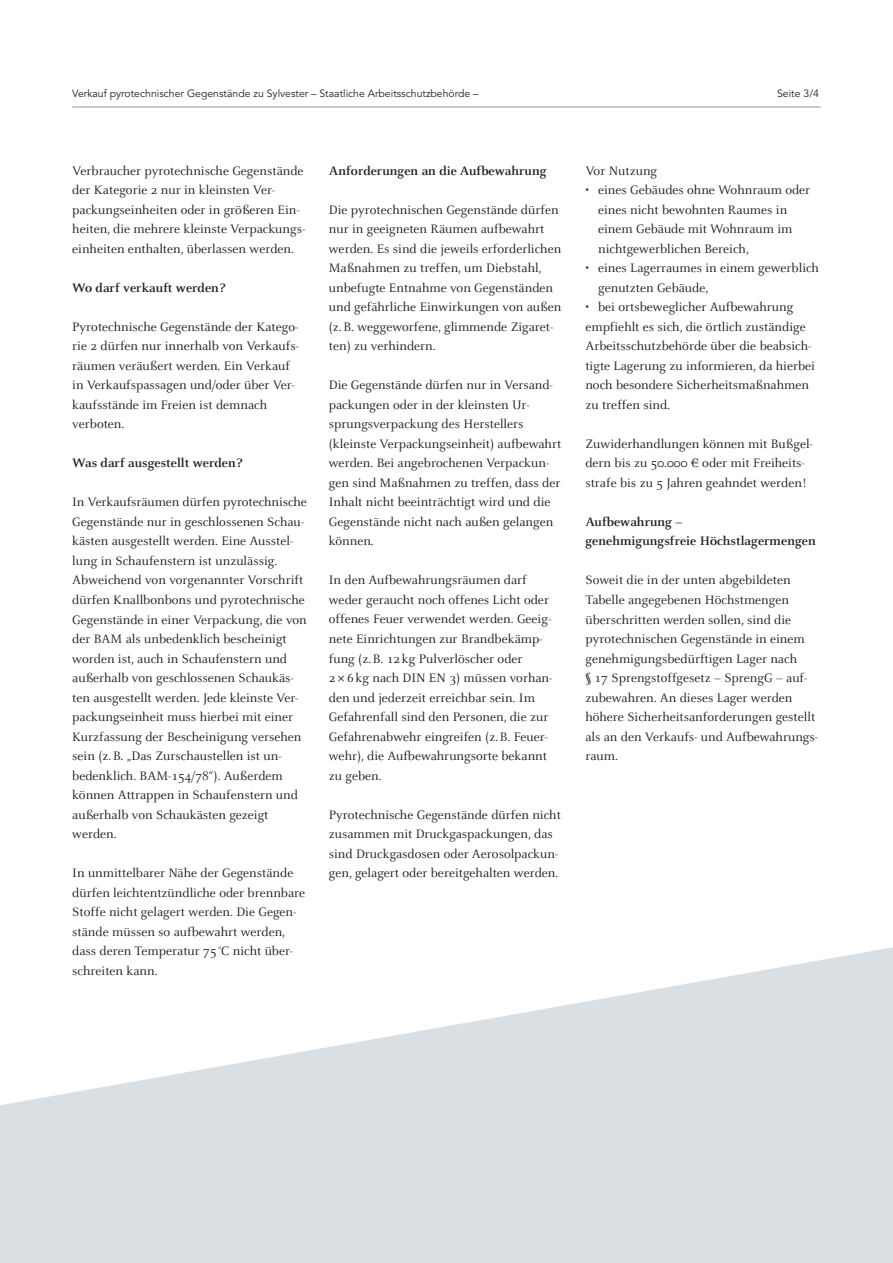
<style>
.page{position:relative;width:893px;height:1263px;background:#fff}
.page>*{position:absolute;margin:0;border:0;box-sizing:border-box;transform-origin:0 0}
.t1{font:13.5px/19.5px "Celeste";color:#231f20}
.t2{font:700 13.5px/19.5px "Celeste";color:#231f20}
.t3{font:10.5px "Avenir LT Std";color:#231f20}
.s1{font-family:"Palatino LT Std"}
.s2{color:#002d66}
</style>
<div class="page">
<hr style="left:72px;top:107px;width:749px;height:1px;background:#939598">
<svg style="left:0;top:947px;width:893px;height:316px;fill:#dadfe4"></svg>
<p class="t3" style="left:72px;top:89px;width:408px">Verkauf pyrotechnischer Gegenstände zu Sylvester – Staatliche Arbeitsschutzbehörde –</p>
<p class="t3" style="left:777px;top:89px;width:44px">Seite 3/4</p>
<p class="t1" style="left:72px;top:161px;width:234px">Verbraucher pyrotechnische Gegenstände der Kategorie 2 nur in kleinsten Ver&shy;packungseinheiten oder in größeren Ein&shy;heiten, die mehrere kleinste Verpackungs&shy;einheiten enthalten, überlassen werden.</p>
<p class="t2" style="left:72px;top:278px;width:155px">Wo darf verkauft werden?</p>
<p class="t1" style="left:72px;top:317px;width:228px">Pyrotechnische Gegenstände der Katego&shy;rie 2 dürfen nur innerhalb von Verkaufs&shy;räumen veräußert werden. Ein Verkauf in Verkaufspassagen und/oder über Ver&shy;kaufsstände im Freien ist demnach verboten.</p>
<p class="t2" style="left:72px;top:453px;width:172px">Was darf ausgestellt werden?</p>
<p class="t1" style="left:72px;top:492px;width:236px">In Verkaufsräumen dürfen pyrotechnische Gegenstände nur in geschlossenen Schau&shy;kästen ausgestellt werden. Eine Ausstel&shy;lung in Schaufenstern ist unzulässig.<br>Abweichend von vorgenannter Vorschrift dürfen Knallbonbons und pyrotechnische Gegenstände in einer Verpackung, die von der BAM als unbedenklich bescheinigt worden ist, auch in Schaufenstern und außerhalb von geschlossenen Schaukäs&shy;ten ausgestellt werden. Jede kleinste Ver&shy;packungseinheit muss hierbei mit einer Kurzfassung der Bescheinigung versehen sein (z.B. „Das Zurschaustellen ist un&shy;bedenklich. BAM-154/78“). Außerdem können Attrappen in Schaufenstern und außerhalb von Schaukästen gezeigt werden.</p>
<p class="t1" style="left:72px;top:863px;width:234px">In unmittelbarer Nähe der Gegenstände dürfen leichtentzündliche oder brennbare Stoffe nicht gelagert werden. Die Gegen&shy;stände müssen so aufbewahrt werden, dass deren Temperatur 75 °C nicht über&shy;schreiten kann.</p>
<p class="t2" style="left:329px;top:161px;width:219px">Anforderungen an die Aufbewahrung</p>
<p class="t1" style="left:329px;top:200px;width:234px">Die pyrotechnischen Gegenstände dürfen nur in geeigneten Räumen aufbewahrt werden. Es sind die jeweils erforderlichen Maßnahmen zu treffen, um Diebstahl, unbefugte Entnahme von Gegenständen und gefährliche Einwirkungen von außen (z.B. weggeworfene, glimmende Zigaret&shy;ten) zu verhindern.</p>
<p class="t1" style="left:329px;top:375px;width:234px">Die Gegenstände dürfen nur in Versand&shy;packungen oder in der kleinsten Ur&shy;sprungsverpackung des Herstellers (kleinste Verpackungseinheit) aufbewahrt werden. Bei angebrochenen Verpackun&shy;gen sind Maßnahmen zu treffen, dass der Inhalt nicht beeinträchtigt wird und die Gegenstände nicht nach außen gelangen können.</p>
<p class="t1" style="left:329px;top:570px;width:225px">In den Aufbewahrungsräumen darf weder geraucht noch offenes Licht oder offenes Feuer verwendet werden. Geeig&shy;nete Einrichtungen zur Brandbekämp&shy;fung (z.B. 12kg Pulverlöscher oder 2<span class="s1">×</span>6kg nach DIN EN 3) müssen vorhan&shy;den und jederzeit erreichbar sein. Im Gefahrenfall sind den Personen, die zur Gefahrenabwehr eingreifen (z.B. Feuer&shy;wehr), die Aufbewahrungsorte bekannt zu geben.</p>
<p class="t1" style="left:329px;top:804px;width:234px">Pyrotechnische Gegenstände dürfen nicht zusammen mit Druckgaspackungen, das sind Druckgasdosen oder Aerosolpackun&shy;gen, gelagert oder bereitgehalten werden.</p>
<p class="t1" style="left:585px;top:161px;width:73px">Vor Nutzung</p>
<p class="t1" style="left:598px;top:180px;width:214px;text-indent:-13px"><span class="s2">•</span> eines Gebäudes ohne Wohnraum oder eines nicht bewohnten Raumes in einem Gebäude mit Wohnraum im nichtgewerblichen Bereich,</p>
<p class="t1" style="left:598px;top:258px;width:222px;text-indent:-13px"><span class="s2">•</span> eines Lagerraumes in einem gewerblich genutzten Gebäude,</p>
<p class="t1" style="left:585px;top:297px;width:231px"><span class="s2">•</span> bei ortsbeweglicher Aufbewahrung empfiehlt es sich, die örtlich zuständige Arbeitsschutzbehörde über die beabsich&shy;tigte Lagerung zu informieren, da hierbei noch besondere Sicherheitsmaßnahmen zu treffen sind.</p>
<p class="t1" style="left:585px;top:434px;width:229px">Zuwiderhandlungen können mit Bußgel&shy;dern bis zu 50.000 € oder mit Freiheits&shy;strafe bis zu 5 Jahren geahndet werden!</p>
<p class="t2" style="left:585px;top:512px;width:232px">Aufbewahrung –<br>genehmigungsfreie Höchstlagermengen</p>
<p class="t1" style="left:585px;top:570px;width:234px">Soweit die in der unten abgebildeten Tabelle angegebenen Höchstmengen überschritten werden sollen, sind die pyrotechnischen Gegenstände in einem genehmigungsbedürftigen Lager nach<br>§ 17 Sprengstoffgesetz – SprengG – auf&shy;zubewahren. An dieses Lager werden höhere Sicherheitsanforderungen gestellt als an den Verkaufs- und Aufbewahrungs&shy;raum.</p>
</div>
